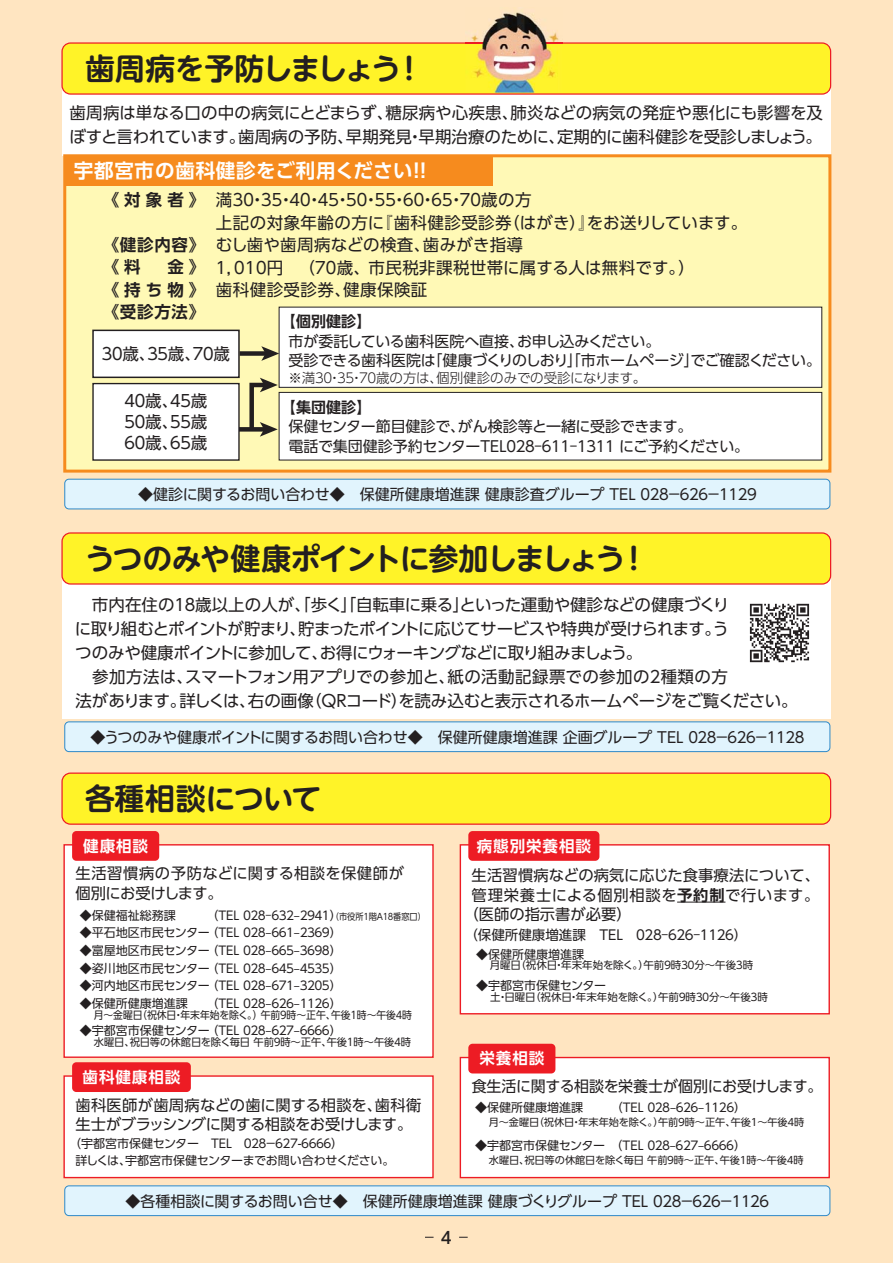
<style>
.page{position:relative;width:893px;height:1263px;background:#ffe5c1}
.page>*{position:absolute;margin:0;border:0;box-sizing:border-box;transform-origin:0 0}
.t1{font:30px "UD Shin M Go Pro De Bold 90 msp RKSJ H";letter-spacing:-.06em;color:#231f20}
.t2{font:30px "UD Shin M Go Pro De Bold 90 msp RKSJ H";letter-spacing:-.04em;color:#231f20}
.t3{font:30px "UD Shin M Go Pro De Bold 90 msp RKSJ H";letter-spacing:-.015em;color:#231f20}
.t4{font:19.5px "UD Shin Go Pro De Bold 90 msp RKSJ H";letter-spacing:.04em;color:#fff}
.t5{font:16.5px/24px "UD Shin Go Pro Regular 90 msp RKSJ H";letter-spacing:-.015em;color:#231f20}
.t6{font:16.5px/22.5px "UD Shin Go Pro Regular 90 msp RKSJ H";letter-spacing:.015em;color:#231f20}
.t7{font:16.5px/22.5px "UD Shin Go Pro De Bold 90 msp RKSJ H";letter-spacing:.045em;color:#231f20;text-align:justify}
.t8{font:16.5px "UD Shin Go Pro Regular 90 msp RKSJ H";letter-spacing:-.285em;color:#231f20}
.t9{font:16.5px "UD Shin Go Pro Medium 90 msp RKSJ H";color:#231f20}
.t10{font:15.45px "UD Shin Go Pro De Bold 90 msp RKSJ H";letter-spacing:.06em;color:#fff}
.t11{font:15.3px/19.5px "UD Shin Go Pro Regular 90 msp RKSJ H";color:#231f20}
.t12{font:15.3px "UD Shin Go Pro Regular 90 msp RKSJ H";letter-spacing:-.02em;color:#231f20}
.t13{font:15.3px "UD Shin Go Pro Regular 90 msp RKSJ H";letter-spacing:.045em;color:#231f20}
.t14{font:15px/19.5px "UD Shin Go Pro Regular 90 msp RKSJ H";letter-spacing:-.015em;color:#231f20}
.t15{font:15px "UD Shin Go Pro De Bold 90 msp RKSJ H";color:#231f20}
.t16{font:13.5px "UD Shin Go Pro Light 90 msp RKSJ H";letter-spacing:-.02em;color:#231f20}
.t17{font:13.5px "UD Shin Go Pro Regular 90 msp RKSJ H";color:#231f20}
.t18{font:12px/17.7px "UD Shin Go Pro Regular 90 msp RKSJ H";letter-spacing:-.38em;color:#231f20}
.t19{font:12px "UD Shin Go Pro Regular 90 msp RKSJ H";color:#231f20}
.t20{font:12px/17.7px "UD Shin Go Pro Regular 90 msp RKSJ H";letter-spacing:-.025em;color:#231f20}
.t21{font:10.5px "UD Shin Go Pro Regular 90 msp RKSJ H";letter-spacing:-.015em;color:#231f20}
.t22{font:10.5px "UD Shin Go Pro Regular 90 msp RKSJ H";letter-spacing:-.015em;color:#231f20;scale:.94 1}
.t23{font:10.2px "UD Shin Go Pro Regular 90 msp RKSJ H";letter-spacing:-.015em;color:#231f20}
.s1{font-size:9px}
.s2{font-family:"UD Shin Go Pro De Bold 90 msp RKSJ H"}
</style>
<div class="page">
<div style="left:62px;top:84px;width:768px;height:72px;background:#fff"></div>
<div style="left:62px;top:568px;width:768px;height:151px;background:#fff"></div>
<svg style="left:61px;top:42px;width:770px;height:53px;background:#fee72a"></svg>
<div style="left:65px;top:156px;width:765px;height:315px;background:#fff9b6"></div>
<div style="left:63px;top:154px;width:768px;height:319px;border:3px solid #f68b1e"></div>
<div style="left:65px;top:155px;width:427px;height:31px;background:#f68b1e"></div>
<div style="left:65px;top:479px;width:765px;height:30px;background:#e1f4fd;border-radius:4px"></div>
<div style="left:64px;top:479px;width:766px;height:30px;border:1px solid #2d89c9;border-radius:4px"></div>
<div style="left:65px;top:722px;width:765px;height:30px;background:#e1f4fd;border-radius:4px"></div>
<div style="left:64px;top:721px;width:766px;height:31px;border:1px solid #2d89c9;border-radius:4px"></div>
<div style="left:65px;top:1186px;width:765px;height:30px;background:#e1f4fd;border-radius:4px"></div>
<div style="left:64px;top:1185px;width:766px;height:31px;border:1px solid #2d89c9;border-radius:4px"></div>
<img style="left:749px;top:603px;width:61px;height:60px">
<div style="left:279px;top:307px;width:543px;height:80px;background:#fff"></div>
<div style="left:279px;top:307px;width:543px;height:81px;border:1px solid #231f20"></div>
<div style="left:279px;top:392px;width:543px;height:68px;background:#fff"></div>
<div style="left:279px;top:392px;width:543px;height:68px;border:1px solid #231f20"></div>
<div style="left:240px;top:351px;width:26px;height:5px;background:#231f20"></div>
<svg style="left:261px;top:346px;width:18px;height:15px"></svg>
<div style="left:238px;top:427px;width:27px;height:5px;background:#231f20"></div>
<svg style="left:247px;top:378px;width:31px;height:59px"></svg>
<div style="left:93px;top:330px;width:146px;height:47px;background:#fff"></div>
<div style="left:92px;top:330px;width:148px;height:48px;border:2px solid #231f20"></div>
<div style="left:93px;top:384px;width:146px;height:76px;background:#fff"></div>
<div style="left:92px;top:383px;width:148px;height:78px;border:1px solid #231f20"></div>
<div style="left:62px;top:533px;width:768px;height:51px;background:#fff328;border-radius:9px"></div>
<div style="left:61px;top:532px;width:770px;height:53px;border:1px solid #ed1c24;border-radius:9px"></div>
<div style="left:62px;top:773px;width:768px;height:51px;background:#fff328;border-radius:9px"></div>
<div style="left:61px;top:773px;width:770px;height:52px;border:1px solid #ed1c24;border-radius:9px"></div>
<img style="left:465px;top:12px;width:97px;height:81px">
<div style="left:64px;top:845px;width:369px;height:212px;background:#fff"></div>
<div style="left:63px;top:844px;width:371px;height:214px;border:1px solid #ed1c24"></div>
<div style="left:72px;top:831px;width:87px;height:30px;background:#ed1c24;border-radius:4px"></div>
<div style="left:460px;top:1058px;width:369px;height:120px;background:#fff"></div>
<div style="left:460px;top:1057px;width:370px;height:121px;border:1px solid #ed1c24"></div>
<div style="left:468px;top:1044px;width:87px;height:29px;background:#ed1c24;border-radius:4px"></div>
<div style="left:64px;top:1076px;width:369px;height:102px;background:#fff"></div>
<div style="left:63px;top:1075px;width:371px;height:103px;border:1px solid #ed1c24"></div>
<div style="left:72px;top:1062px;width:119px;height:30px;background:#ed1c24;border-radius:4px"></div>
<div style="left:460px;top:845px;width:369px;height:169px;background:#fff"></div>
<div style="left:460px;top:844px;width:370px;height:170px;border:1px solid #ed1c24"></div>
<hr style="left:677px;top:902px;width:48px;height:1px;background:#231f20">
<div style="left:468px;top:831px;width:131px;height:30px;background:#ed1c24;border-radius:4px"></div>
<h1 class="t2" style="left:85px;top:58px;width:341px">歯周病を予防しましょう！</h1>
<p class="t5" style="left:70px;top:103px;width:755px">歯周病は単なる口の中の病気にとどまらず、糖尿病や心疾患、肺炎などの病気の発症や悪化にも影響を及ぼすと言われています。歯周病の予防、早期発見・早期治療のために、定期的に歯科健診を受診しましょう。</p>
<p class="t4" style="left:74px;top:164px;width:354px">宇都宮市の歯科健診をご利用ください!!</p>
<p class="t7" style="left:103px;top:191px;width:104px">《対象者》</p>
<p class="t7" style="left:103px;top:236px;width:104px">《健診内容》《料　金》《持ち物》《受診方法》</p>
<p class="t6" style="left:213px;top:191px;width:536px">満３０・３５・４０・４５・５０・５５・６０・６５・７０歳の方<br>上記の対象年齢の方に『歯科健診受診券（はがき）』をお送りしています。むし歯や歯周病などの検査、歯みがき指導<br>１，０1０円 （７０歳、市民税非課税世帯に属する人は無料です。）<br>歯科健診受診券、健康保険証</p>
<p class="t15" style="left:281px;top:316px;width:92px">【個別健診】</p>
<p class="t14" style="left:288px;top:333px;width:534px">市が委託している歯科医院へ直接、お申し込みください。<br>受診できる歯科医院は「健康づくりのしおり」「市ホームページ」でご確認ください。</p>
<p class="t16" style="left:288px;top:372px;width:360px">※満３０・３５・７０歳の方は、個別健診のみでの受診になります。</p>
<p class="t15" style="left:281px;top:402px;width:92px">【集団健診】</p>
<p class="t14" style="left:288px;top:419px;width:462px">保健センター節目健診で、がん検診等と一緒に受診できます。<br>電話で集団健診予約センターＴＥＬ０２８‒６１１‒１３１１ にご予約ください。</p>
<p class="t8" style="left:99px;top:347px;width:133px">３０歳、３５歳、７０歳</p>
<p class="t5" style="left:122px;top:393px;width:87px;line-height:21px;text-align:justify">４０歳、４５歳５０歳、５５歳６０歳、６５歳</p>
<p class="t14" style="left:138px;top:487px;width:623px">◆健診に関するお問い合わせ◆　保健所健康増進課 健康診査グループ TEL ０２８－６２６－１１２９</p>
<h1 class="t1" style="left:85px;top:548px;width:565px">うつのみや健康ポイントに参加しましょう！</h1>
<p class="t5" style="left:75px;top:595px;width:724px">　市内在住の１８歳以上の人が、「歩く」「自転車に乗る」といった運動や健診などの健康づくり<br>に取り組むとポイントが貯まり、貯まったポイントに応じてサービスや特典が受けられます。う<br>つのみや健康ポイントに参加して、お得にウォーキングなどに取り組みましょう。<br>　参加方法は、スマートフォン用アプリでの参加と、紙の活動記録票での参加の２種類の方<br>法があります。詳しくは、右の画像（QRコード）を読み込むと表示されるホームページをご覧ください。</p>
<p class="t14" style="left:90px;top:729px;width:718px">◆うつのみや健康ポイントに関するお問い合わせ◆　保健所健康増進課 企画グループ TEL ０２８－６２６－１１２８</p>
<h1 class="t3" style="left:85px;top:788px;width:238px">各種相談について</h1>
<p class="t10" style="left:83px;top:840px;width:66px">健康相談</p>
<p class="t11" style="left:75px;top:866px;width:330px">生活習慣病の予防などに関する相談を保健師が個別にお受けします。</p>
<p class="t19" style="left:80px;top:911px;width:97px">◆保健福祉総務課</p>
<p class="t19" style="left:80px;top:928px;width:131px">◆平石地区市民センター</p>
<p class="t19" style="left:80px;top:946px;width:131px">◆富屋地区市民センター</p>
<p class="t19" style="left:80px;top:964px;width:131px">◆姿川地区市民センター</p>
<p class="t19" style="left:80px;top:981px;width:131px">◆河内地区市民センター</p>
<p class="t19" style="left:80px;top:999px;width:109px">◆保健所健康増進課</p>
<p class="t22" style="left:94px;top:1011px;width:340px">月～金曜日（祝休日・年末年始を除く。）午前９時～正午、午後１時～午後４時</p>
<p class="t19" style="left:80px;top:1026px;width:131px">◆宇都宮市保健センター</p>
<p class="t21" style="left:94px;top:1038px;width:319px">水曜日、祝日等の休館日を除く毎日 午前９時～正午、午後１時～午後４時</p>
<p class="t18" style="left:206px;top:908px;width:221px">（TE L ０２８‒６３２‒２９４１）<span class="s1">（市役所１階Ａ１８番窓口）</span>（TE L ０２８‒６６１‒２３６９）<br>（TE L ０２８‒６６５‒３６９８）<br>（TE L ０２８‒６４５‒４５３５）<br>（TE L ０２８‒６７１‒３２０５）<br>（TE L ０２８‒６２６‒１１２６）</p>
<p class="t18" style="left:206px;top:1023px;width:137px">（TE L ０２８‒６２７‒６６６６）</p>
<p class="t10" style="left:83px;top:1071px;width:99px">歯科健康相談</p>
<p class="t11" style="left:75px;top:1097px;width:347px">歯科医師が歯周病などの歯に関する相談を、歯科衛生士がブラッシングに関する相談をお受けします。</p>
<p class="t20" style="left:75px;top:1136px;width:320px;text-indent:-6px">（宇都宮市保健センター　TEL　０２８－６２７-６６６６）<br>詳しくは、宇都宮市保健センターまでお問い合わせください。</p>
<p class="t10" style="left:477px;top:840px;width:116px">病態別栄養相談</p>
<p class="t11" style="left:472px;top:868px;width:350px">生活習慣病などの病気に応じた食事療法について、</p>
<p class="t13" style="left:472px;top:889px;width:349px">管理栄養士による個別相談を<span class="s2">予約制</span>で行います。</p>
<p class="t11" style="left:463px;top:907px;width:170px">（医師の指示書が必要）</p>
<p class="t17" style="left:464px;top:929px;width:284px">（保健所健康増進課　TEL　０２８‒６２６‒１１２６）</p>
<p class="t19" style="left:476px;top:950px;width:109px">◆保健所健康増進課</p>
<p class="t21" style="left:490px;top:962px;width:265px">月曜日（祝休日・年末年始を除く。）午前９時３０分～午後３時</p>
<p class="t19" style="left:476px;top:981px;width:131px">◆宇都宮市保健センター</p>
<p class="t21" style="left:490px;top:993px;width:279px">土・日曜日（祝休日・年末年始を除く。）午前９時３０分～午後３時</p>
<p class="t10" style="left:479px;top:1053px;width:66px">栄養相談</p>
<p class="t19" style="left:475px;top:1103px;width:272px">◆保健所健康増進課　　　（TEL ０２８‒６２６‒１１２６）</p>
<p class="t23" style="left:489px;top:1118px;width:317px">月～金曜日（祝休日・年末年始を除く。）午前９時～正午、午後１～午後４時</p>
<p class="t20" style="left:475px;top:1138px;width:272px">◆宇都宮市保健センター　（TEL ０２８‒６２７‒６６６６）</p>
<p class="t23" style="left:489px;top:1156px;width:316px">水曜日、祝日等の休館日を除く毎日 午前９時～正午、午後１時～午後４時</p>
<p class="t12" style="left:472px;top:1081px;width:352px">食生活に関する相談を栄養士が個別にお受けします。</p>
<p class="t14" style="left:126px;top:1193px;width:648px">◆各種相談に関するお問い合せ◆　保健所健康増進課 健康づくりグループ TEL ０２８－６２６－１１２６</p>
<p class="t9" style="left:441px;top:1231px;width:12px">4</p>
</div>
